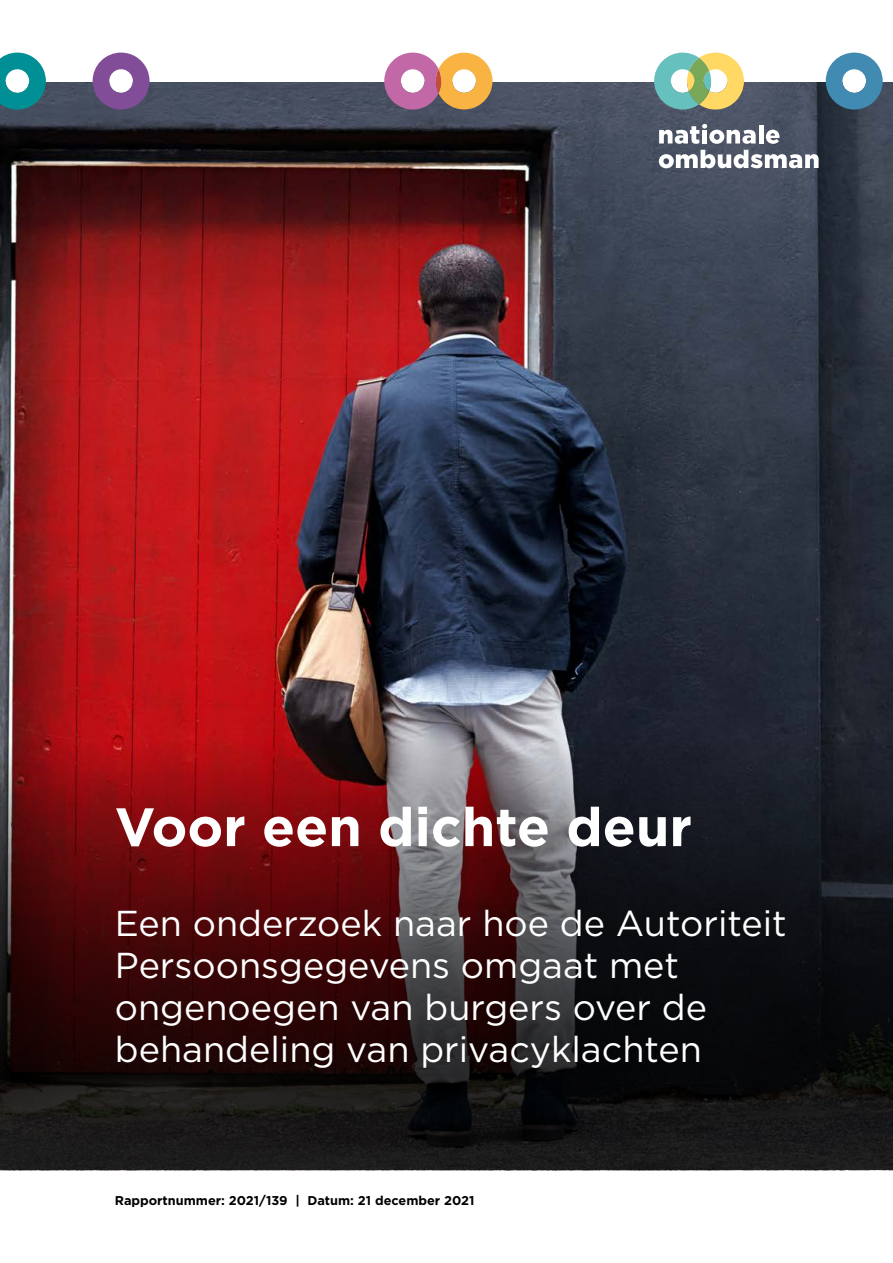
<style>
.page{position:relative;width:893px;height:1263px;background:#fff}
.page>*{position:absolute;margin:0;border:0;box-sizing:border-box;transform-origin:0 0}
.H1_01__Cover_-_Titel{font:700 54px "Gotham";color:#fff}
.P_02__Cover_-_Subtit{font:36px/42px "Gotham";color:#fff}
.P_Basispagina_Cover{font:700 12.75px "Gotham";color:#000}
</style>
<div class="page">
<img style="left:0;top:82px;width:893px;height:1088px">
<svg style="left:0;top:742px;width:893px;height:427px;background:#34191c"></svg>
<svg style="left:0;top:53px;width:46px;height:57px"></svg>
<svg style="left:93px;top:53px;width:57px;height:57px"></svg>
<svg style="left:826px;top:53px;width:57px;height:57px"></svg>
<svg style="left:384px;top:53px;width:108px;height:57px"></svg>
<svg style="left:654px;top:53px;width:90px;height:57px"></svg>
<hr style="left:759px;top:125px;width:4px;height:18px;background:#fff">
<svg style="left:766px;top:130px;width:13px;height:14px"></svg>
<svg style="left:659px;top:150px;width:160px;height:18px"></svg>
<svg style="left:659px;top:124px;width:97px;height:20px"></svg>
<h1 class="H1_01__Cover_-_Titel" style="left:115px;top:791px;width:579px">Voor een dichte deur</h1>
<p class="P_02__Cover_-_Subtit" style="left:115px;top:902px;width:673px">Een onderzoek naar hoe de Autoriteit<br>Persoonsgegevens omgaat met ongenoegen van burgers over de behandeling van privacyklachten</p>
<p class="P_Basispagina_Cover" style="left:115px;top:1192px;width:361px">Rapportnummer: 2021/139 | Datum: 21 december 2021</p>
</div>
